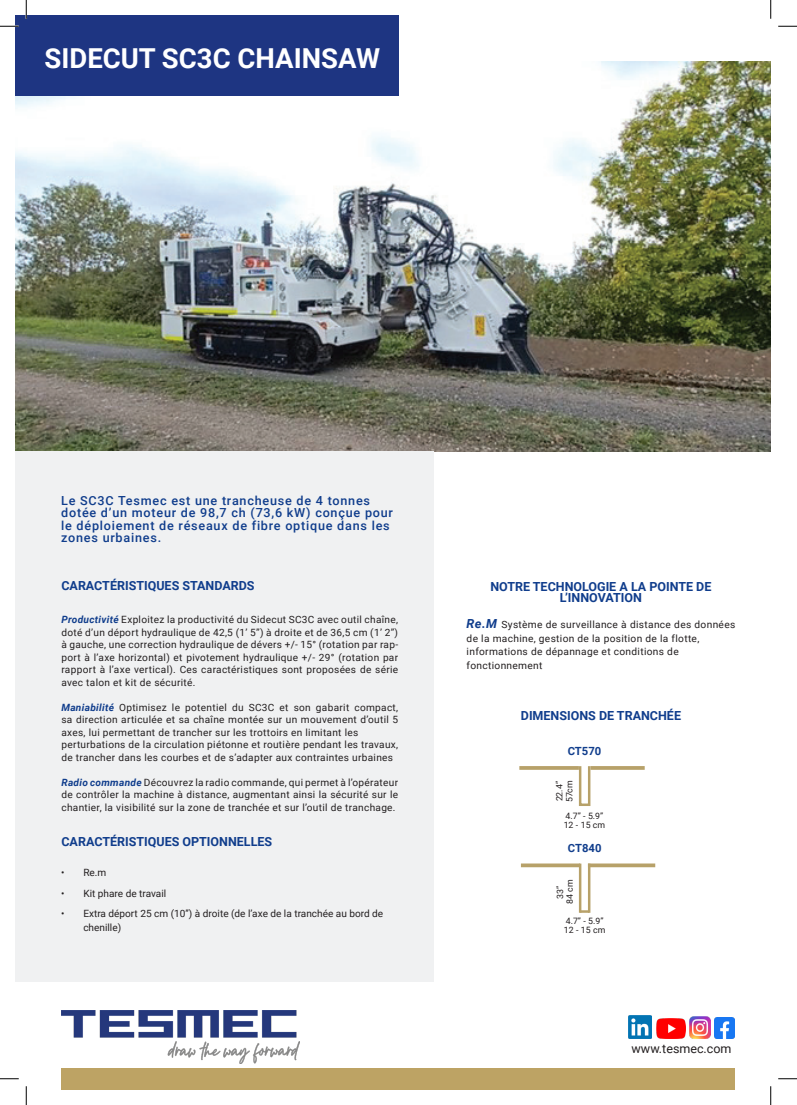
<style>
.page{position:relative;width:797px;height:1105px;background:#fff}
.page>*{position:absolute;margin:0;border:0;box-sizing:border-box;transform-origin:0 0}
.t1{font:700 27.5px "Roboto";color:#fff}
.t2{font:500 12.5px/12.5px "Roboto";letter-spacing:.06em;color:#103d8c}
.t3{font:700 12.5px/11px "Roboto";color:#103d8c;text-align:center}
.t4{font:12.5px "Roboto";color:#231f20}
.t5{font:700 11.25px "Roboto";color:#103d8c}
.t6{font:10px/12.5px "Roboto";letter-spacing:.03em;color:#231f20;text-align:justify}
.t7{font:10px/13.8px "Roboto";color:#231f20}
.t8{font:8.75px/8.6px "Roboto";color:#231f20}
.s1{font-weight:700;font-style:italic;color:#103d8c}
.s2{font-weight:700;font-style:italic;font-size:12.5px;color:#103d8c}
</style>
<div class="page">
<img style="left:16px;top:62px;width:754px;height:389px">
<div style="left:16px;top:451px;width:418px;height:531px;background:#f0f1f2"></div>
<div style="left:62px;top:1068px;width:673px;height:21px;background:#bda364"></div>
<div style="left:16px;top:16px;width:382px;height:80px;background:#1e3582"></div>
<img style="left:62px;top:1010px;width:237px;height:53px">
<img style="left:656px;top:1018px;width:29px;height:20px">
<img style="left:689px;top:1016px;width:21px;height:23px">
<img style="left:714px;top:1017px;width:20px;height:22px">
<img style="left:629px;top:1016px;width:22px;height:22px">
<div style="left:579px;top:765px;width:11px;height:41px;border:2px solid #b7a169"></div>
<svg style="left:519px;top:766px;width:60px;height:4px"></svg>
<svg style="left:590px;top:863px;width:65px;height:4px"></svg>
<svg style="left:590px;top:766px;width:54px;height:4px"></svg>
<hr style="left:588px;top:863px;width:2px;height:50px;background:#b7a169">
<hr style="left:579px;top:864px;width:2px;height:49px;background:#b7a169">
<svg style="left:581px;top:910px;width:7px;height:3px"></svg>
<svg style="left:521px;top:863px;width:59px;height:4px"></svg>
<svg style="left:0;top:25px;width:19px;height:2px"></svg>
<svg style="left:778px;top:25px;width:19px;height:2px"></svg>
<svg style="left:0;top:1078px;width:19px;height:1px"></svg>
<svg style="left:778px;top:1078px;width:19px;height:1px"></svg>
<svg style="left:25px;top:0;width:2px;height:19px"></svg>
<svg style="left:25px;top:1086px;width:2px;height:19px"></svg>
<svg style="left:770px;top:0;width:1px;height:19px"></svg>
<svg style="left:770px;top:1086px;width:1px;height:19px"></svg>
<h1 class="t1" style="left:44px;top:39px;width:337px">SIDECUT SC3C CHAINSAW</h1>
<p class="t2" style="left:61px;top:493px;width:333px">Le SC3C Tesmec est une trancheuse de 4 tonnes dotée d’un moteur de 98,7 ch (73,6 kW) conçue pour le déploiement de réseaux de fibre optique dans les zones urbaines.</p>
<p class="t3" style="left:61px;top:579px;width:195px">CARACTÉRISTIQUES STANDARDS</p>
<p class="t6" style="left:61px;top:613px;width:338px"><span class="s1">Productivité</span> Exploitez la productivité du Sidecut SC3C avec outil chaîne, doté d’un déport hydraulique de 42,5 (1’ 5”) à droite et de 36,5 cm (1’ 2”) à gauche, une correction hydraulique de dévers +/- 15° (rotation par rap&shy;port à l’axe horizontal) et pivotement hydraulique +/- 29° (rotation par rapport à l’axe vertical). Ces caractéristiques sont proposées de série avec talon et kit de sécurité.</p>
<p class="t6" style="left:61px;top:701px;width:338px;text-align:left"><span class="s1">Maniabilité</span> Optimisez le potentiel du SC3C et son gabarit compact, sa direction articulée et sa chaîne montée sur un mouvement d’outil 5 axes, lui permettant de trancher sur les trottoirs en limitant les perturbations de la circulation piétonne et routière pendant les travaux, de trancher dans les courbes et de s’adapter aux contraintes urbaines</p>
<p class="t6" style="left:61px;top:776px;width:338px"><span class="s1">Radio commande</span> Découvrez la radio commande, qui permet à l’opérateur de contrôler la machine à distance, augmentant ainsi la sécurité sur le chantier, la visibilité sur la zone de tranchée et sur l’outil de tranchage.</p>
<p class="t3" style="left:61px;top:836px;width:212px">CARACTÉRISTIQUES OPTIONNELLES</p>
<p class="t6" style="left:61px;top:866px;width:47px">• Re.m</p>
<p class="t7" style="left:61px;top:886px;width:106px">• Kit phare de travail</p>
<p class="t7" style="left:83px;top:907px;width:301px;text-indent:-22px">• Extra déport 25 cm (10’’) à droite (de l’axe de la tranchée au bord de chenille)</p>
<p class="t3" style="left:490px;top:580px;width:222px">NOTRE TECHNOLOGIE A LA POINTE DE<br>L’INNOVATION</p>
<p class="t6" style="left:466px;top:617px;width:270px;line-height:13.8px;text-align:left"><span class="s2">Re.M</span> Système de surveillance à distance des données de la machine, gestion de la position de la flotte, informations de dépannage et conditions de fonctionnement</p>
<p class="t3" style="left:521px;top:709px;width:162px">DIMENSIONS DE TRANCHÉE</p>
<p class="t5" style="left:567px;top:743px;width:35px">CT570</p>
<p class="t8" style="left:554px;top:802px;width:24px;line-height:9.8px;rotate:-90deg">22.4”<br>57cm</p>
<p class="t8" style="left:563px;top:811px;width:43px">4.7” - 5.9”<br>12 - 15 cm</p>
<p class="t5" style="left:568px;top:840px;width:35px">CT840</p>
<p class="t8" style="left:555px;top:904px;width:26px;line-height:9.8px;text-align:center;rotate:-90deg">33”<br>84 cm</p>
<p class="t8" style="left:564px;top:916px;width:43px">4.7” - 5.9”<br>12 - 15 cm</p>
<p class="t4" style="left:631px;top:1039px;width:101px">www.tesmec.com</p>
</div>
